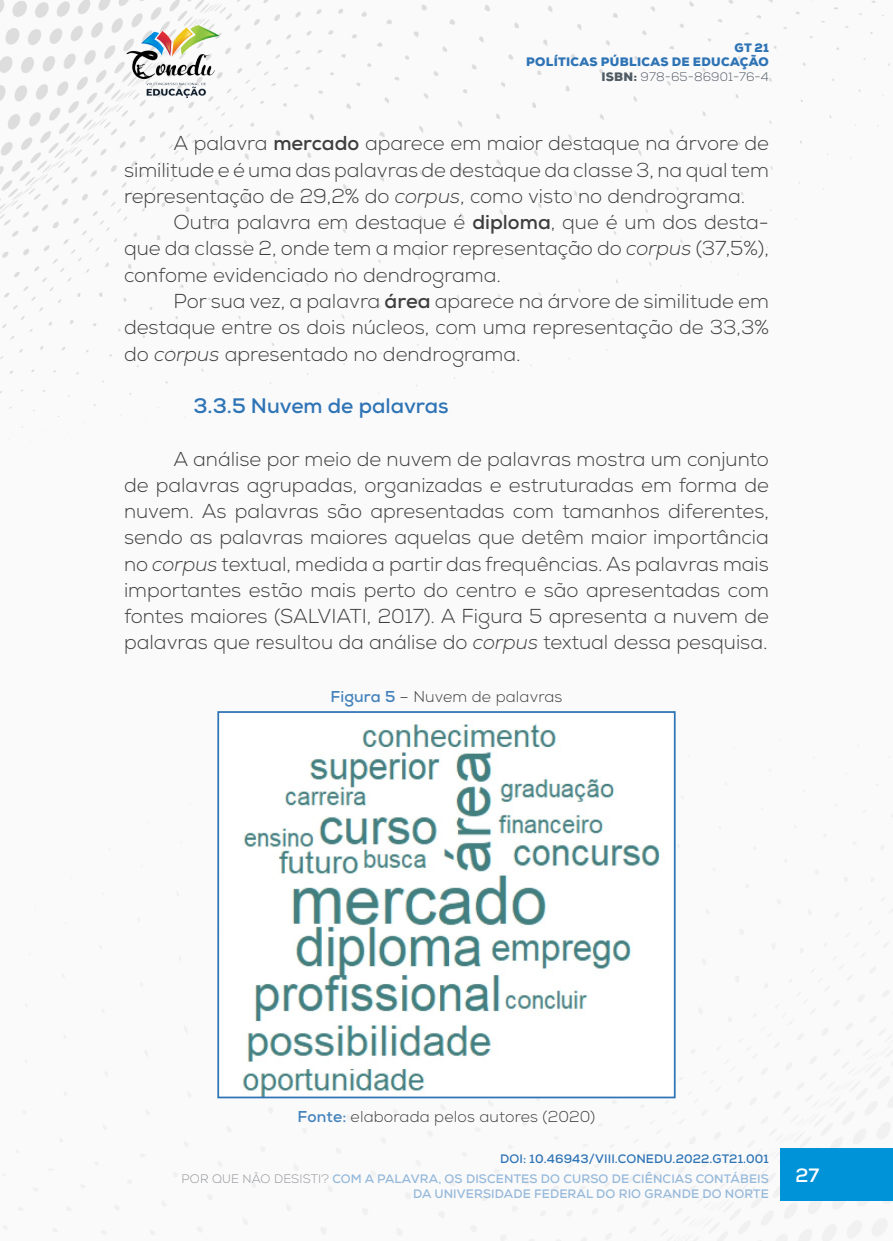
<style>
.page{position:relative;width:893px;height:1241px;background:#fff}
.page>*{position:absolute;margin:0;border:0;box-sizing:border-box;transform-origin:0 0}
._9_SUBTITULO_3{font:700 21px "Nexa";color:#2e74b5}
._8_CORPO{font:300 20.12px/26.2px "Nexa";color:#3e3e3f;text-align:justify}
.t1{font:700 19.25px "Nexa";color:#fff}
._12_FONTES{font:300 15.75px "Nexa";letter-spacing:.01em;color:#3e3e3f}
._11_LEGENDAS{font:300 15.75px "Nexa";letter-spacing:.01em;color:#3e3e3f}
.t2{font:700 12.25px/14px "Nexa";letter-spacing:.01em;color:#96b9da;text-align:right}
.t3{font:900 12.25px/14.7px "Nexa";letter-spacing:.025em;color:#2e74b5;text-align:right}
.t4{font:700 12.25px "Nexa";letter-spacing:.01em;color:#2e74b5}
.s1{color:#505b64}
.s2{font-weight:300;color:#505b64}
.s3{font-weight:700}
.s4{font-style:italic}
.s5{font-weight:700;color:#4382bc}
.s6{font-weight:300;color:#939598}
</style>
<div class="page">
<img style="left:0;top:0;width:893px;height:1240px">
<div style="left:781px;top:1148px;width:112px;height:52px;background:#0093d8"></div>
<img style="left:124px;top:25px;width:98px;height:74px">
<img style="left:220px;top:714px;width:453px;height:381px">
<div style="left:217px;top:711px;width:459px;height:387px;border:2px solid #2e74b5"></div>
<p class="t3" style="left:526px;top:40px;width:244px">GT 21<br>POLÍTICAS PÚBLICAS DE EDUCAÇÃO<br><span class="s1">ISBN:</span> <span class="s2">978-65-86901-76-4</span></p>
<p class="_8_CORPO" style="left:124px;top:131px;width:646px;text-indent:50px">A palavra <span class="s3">mercado</span> aparece em maior destaque na árvore de similitude e é uma das palavras de destaque da classe 3, na qual tem representação de 29,2% do <span class="s4">corpus</span>, como visto no dendrograma.</p>
<p class="_8_CORPO" style="left:124px;top:210px;width:646px;text-indent:50px">Outra palavra em destaque é <span class="s3">diploma</span>, que é um dos desta&shy;que da classe 2, onde tem a maior representação do <span class="s4">corpus</span> (37,5%), confome evidenciado no dendrograma.</p>
<p class="_8_CORPO" style="left:124px;top:288px;width:646px;text-indent:50px">Por sua vez, a palavra <span class="s3">área</span> aparece na árvore de similitude em destaque entre os dois núcleos, com uma representação de 33,3% do <span class="s4">corpus</span> apresentado no dendrograma.</p>
<p class="_9_SUBTITULO_3" style="left:193px;top:392px;width:257px">3.3.5 Nuvem de palavras</p>
<p class="_8_CORPO" style="left:124px;top:446px;width:646px;text-indent:50px">A análise por meio de nuvem de palavras mostra um conjunto de palavras agrupadas, organizadas e estruturadas em forma de nuvem. As palavras são apresentadas com tamanhos diferentes, sendo as palavras maiores aquelas que detêm maior importância no <span class="s4">corpus</span> textual, medida a partir das frequências. As palavras mais importantes estão mais perto do centro e são apresentadas com fontes maiores (SALVIATI, 2017). A Figura 5 apresenta a nuvem de palavras que resultou da análise do <span class="s4">corpus</span> textual dessa pesquisa.</p>
<p class="_11_LEGENDAS" style="left:330px;top:687px;width:234px"><span class="s5">Figura 5</span> – Nuvem de palavras</p>
<p class="_12_FONTES" style="left:298px;top:1107px;width:299px"><span class="s5">Fonte:</span> elaborada pelos autores (2020)</p>
<p class="t4" style="left:500px;top:1150px;width:270px">DOI: 10.46943/VIII.CONEDU.2022.GT21.001</p>
<p class="t2" style="left:182px;top:1171px;width:589px"><span class="s6">POR QUE NÃO DESISTI?</span> COM A PALAVRA, OS DISCENTES DO CURSO DE CIÊNCIAS CONTÁBEIS<br>DA UNIVERSIDADE FEDERAL DO RIO GRANDE DO NORTE</p>
<p class="t1" style="left:796px;top:1162px;width:25px">27</p>
</div>
